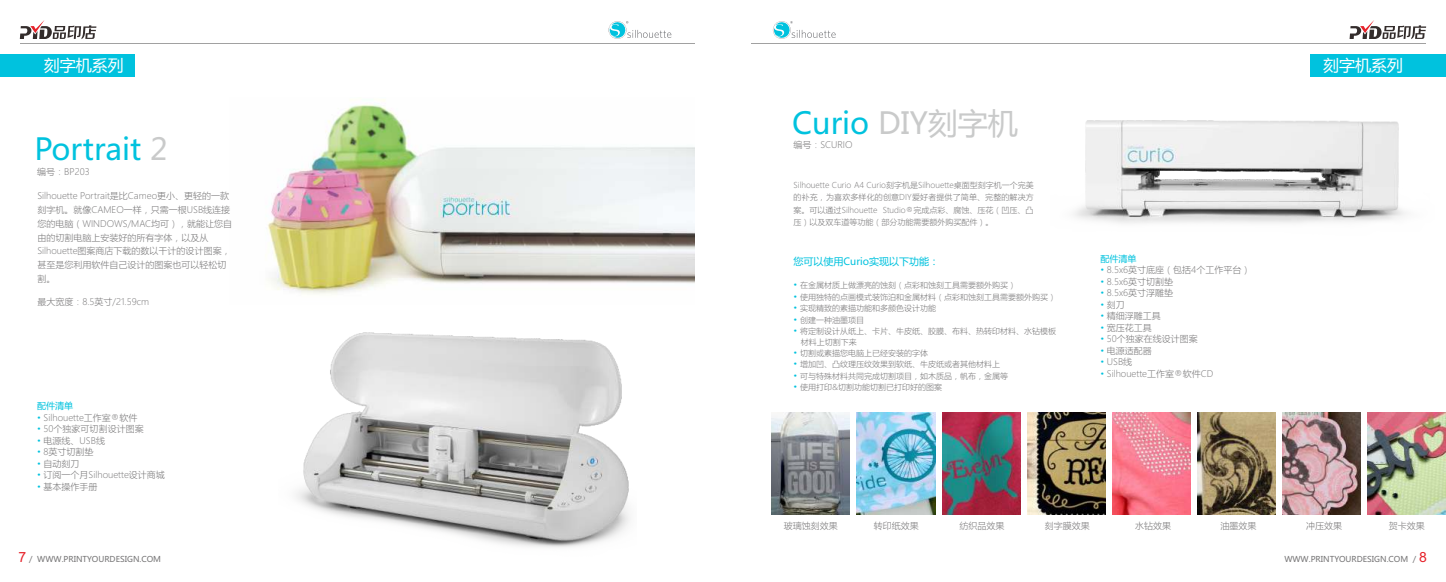
<style>
.page{position:relative;width:1446px;height:582px;background:#fff}
.page>*{position:absolute;margin:0;border:0;box-sizing:border-box;transform-origin:0 0}
.t1{font:30px "Microsoft Ya Hei";color:#c9caca}
.t2{font:30px "Microsoft Ya Hei";color:#00c2de}
.t3{font:16px "Microsoft Ya Hei";color:#fefefe}
.t4{font:10px "Microsoft Ya Hei";color:#00c2de}
.t5{font:300 9px/13.8px "Microsoft Ya Hei";color:#757475}
.t6{font:9px "Microsoft Ya Hei";color:#00c2de}
.t7{font:300 8px/12.3px "Microsoft Ya Hei";color:#757475}
.t8{font:8px "Microsoft Ya Hei";color:#757475}
.s1{color:#c9caca}
.s2{color:#00c2de}
.s3{font-size:9px;color:#00c2de}
.s4{font-family:"Arial";font-size:14px;color:#e62129}
</style>
<div class="page">
<hr style="left:20px;top:43px;width:674px;height:1px;background:#a1a1a1">
<hr style="left:751px;top:43px;width:675px;height:1px;background:#a1a1a1">
<svg style="left:20px;top:20px;width:76px;height:19px"></svg>
<svg style="left:1349px;top:20px;width:77px;height:19px"></svg>
<div style="left:1310px;top:54px;width:136px;height:22px;background:#00c2de"></div>
<div style="left:0;top:54px;width:135px;height:22px;background:#00c2de"></div>
<svg style="left:608px;top:21px;width:63px;height:18px"></svg>
<svg style="left:773px;top:21px;width:62px;height:18px"></svg>
<img style="left:772px;top:412px;width:78px;height:102px">
<img style="left:857px;top:412px;width:78px;height:102px">
<img style="left:942px;top:412px;width:78px;height:102px">
<img style="left:1027px;top:412px;width:78px;height:102px">
<img style="left:1112px;top:412px;width:78px;height:102px">
<img style="left:1197px;top:412px;width:78px;height:102px">
<img style="left:1282px;top:412px;width:79px;height:102px">
<img style="left:1367px;top:412px;width:79px;height:102px">
<img style="left:1074px;top:120px;width:332px;height:103px">
<img style="left:296px;top:332px;width:334px;height:216px">
<img style="left:268px;top:99px;width:426px;height:195px">
<h2 class="t3" style="left:44px;top:58px;width:81px">刻字机系列</h2>
<h2 class="t3" style="left:1323px;top:58px;width:81px">刻字机系列</h2>
<h1 class="t2" style="left:34px;top:136px;width:135px">Portrait <span class="s1">2</span></h1>
<p class="t5" style="left:37px;top:166px;width:54px">编号：BP203</p>
<p class="t5" style="left:37px;top:189px;width:196px">Silhouette Portrait是比Cameo更小、更轻的一款刻字机。就像CAMEO一样，只需一根USB线连接您的电脑（WINDOWS/MAC均可），就能让您自由的切割电脑上安装好的所有字体，以及从<br>Silhouette图案商店下载的数以千计的设计图案，甚至是您利用软件自己设计的图案也可以轻松切割。</p>
<p class="t5" style="left:37px;top:295px;width:113px">最大宽度：8.5英寸/21.59cm</p>
<p class="t6" style="left:37px;top:401px;width:37px">配件清单</p>
<p class="t5" style="left:37px;top:411px;width:102px"><span class="s2">•</span> Silhouette工作室®软件</p>
<p class="t5" style="left:37px;top:422px;width:108px"><span class="s2">•</span> 50个独家可切割设计图案</p>
<p class="t5" style="left:37px;top:434px;width:69px"><span class="s2">•</span> 电源线、USB线</p>
<p class="t5" style="left:37px;top:445px;width:58px"><span class="s2">•</span> 8英寸切割垫</p>
<p class="t5" style="left:37px;top:457px;width:44px"><span class="s2">•</span> 自动刻刀</p>
<p class="t5" style="left:37px;top:468px;width:129px"><span class="s2">•</span> 订阅一个月Silhouette设计商城</p>
<p class="t5" style="left:37px;top:480px;width:62px"><span class="s2">•</span> 基本操作手册</p>
<h1 class="t1" style="left:792px;top:109px;width:227px"><span class="s2">Curio</span> DIY刻字机</h1>
<p class="t5" style="left:793px;top:138px;width:61px">编号：SCURIO</p>
<p class="t7" style="left:793px;top:179px;width:242px;text-align:justify">Silhouette Curio A4 Curio刻字机是Silhouette桌面型刻字机一个完美的补充，为喜欢多样化的创意DIY爱好者提供了简单、完整的解决方案。可以通过Silhouette Studio®完成点彩、腐蚀、压花（凹压、凸压）以及双车道等功能（部分功能需要额外购买配件）。</p>
<p class="t4" style="left:793px;top:256px;width:147px">您可以使用Curio实现以下功能：</p>
<p class="t7" style="left:793px;top:279px;width:224px"><span class="s3">•</span> 在金属材质上做漂亮的蚀刻（点彩和蚀刻工具需要额外购买）</p>
<p class="t7" style="left:793px;top:291px;width:264px"><span class="s3">•</span> 使用独特的点画模式装饰泊和金属材料（点彩和蚀刻工具需要额外购买）</p>
<p class="t7" style="left:793px;top:302px;width:144px"><span class="s3">•</span> 实现精致的素描功能和多颜色设计功能</p>
<p class="t7" style="left:793px;top:314px;width:72px"><span class="s3">•</span> 创建一种油墨项目</p>
<p class="t7" style="left:801px;top:326px;width:257px;line-height:10.5px;text-indent:-7px"><span class="s3">•</span> 将定制设计从纸上、卡片、牛皮纸、胶膜、布料、热转印材料、水钻模板材料上切割下来</p>
<p class="t7" style="left:793px;top:347px;width:136px"><span class="s3">•</span> 切割或素描您电脑上已经安装的字体</p>
<p class="t7" style="left:793px;top:358px;width:208px"><span class="s3">•</span> 增加凹、凸纹理压纹效果到软纸、牛皮纸或者其他材料上</p>
<p class="t7" style="left:793px;top:370px;width:216px"><span class="s3">•</span> 可与特殊材料共同完成切割项目，如木质品，帆布，金属等</p>
<p class="t7" style="left:793px;top:381px;width:150px"><span class="s3">•</span> 使用打印&amp;切割功能切割已打印好的图案</p>
<p class="t6" style="left:1100px;top:254px;width:37px">配件清单</p>
<p class="t5" style="left:1100px;top:263px;width:151px"><span class="s2">•</span> 8.5x6英寸底座（包括4个工作平台）</p>
<p class="t5" style="left:1100px;top:275px;width:74px"><span class="s2">•</span> 8.5x6英寸切割垫</p>
<p class="t5" style="left:1100px;top:286px;width:74px"><span class="s2">•</span> 8.5x6英寸浮雕垫</p>
<p class="t5" style="left:1100px;top:298px;width:26px"><span class="s2">•</span> 刻刀</p>
<p class="t5" style="left:1100px;top:309px;width:62px"><span class="s2">•</span> 精细浮雕工具</p>
<p class="t5" style="left:1100px;top:321px;width:53px"><span class="s2">•</span> 宽压花工具</p>
<p class="t5" style="left:1100px;top:332px;width:99px"><span class="s2">•</span> 50个独家在线设计图案</p>
<p class="t5" style="left:1100px;top:344px;width:53px"><span class="s2">•</span> 电源适配器</p>
<p class="t5" style="left:1100px;top:355px;width:33px"><span class="s2">•</span> USB线</p>
<p class="t5" style="left:1100px;top:367px;width:114px"><span class="s2">•</span> Silhouette工作室®软件CD</p>
<p class="t5" style="left:784px;top:519px;width:55px">玻璃蚀刻效果</p>
<p class="t5" style="left:874px;top:519px;width:46px">转印纸效果</p>
<p class="t5" style="left:959px;top:519px;width:46px">纺织品效果</p>
<p class="t5" style="left:1045px;top:519px;width:46px">刻字膜效果</p>
<p class="t5" style="left:1135px;top:519px;width:37px">水钻效果</p>
<p class="t5" style="left:1220px;top:519px;width:37px">油墨效果</p>
<p class="t5" style="left:1306px;top:519px;width:37px">冲压效果</p>
<p class="t5" style="left:1389px;top:519px;width:37px">贺卡效果</p>
<p class="t8" style="left:18px;top:555px;width:144px"><span class="s4">7</span> / WWW.PRINTYOURDESIGN.COM</p>
<p class="t8" style="left:1284px;top:555px;width:144px">WWW.PRINTYOURDESIGN.COM / <span class="s4">8</span></p>
</div>
